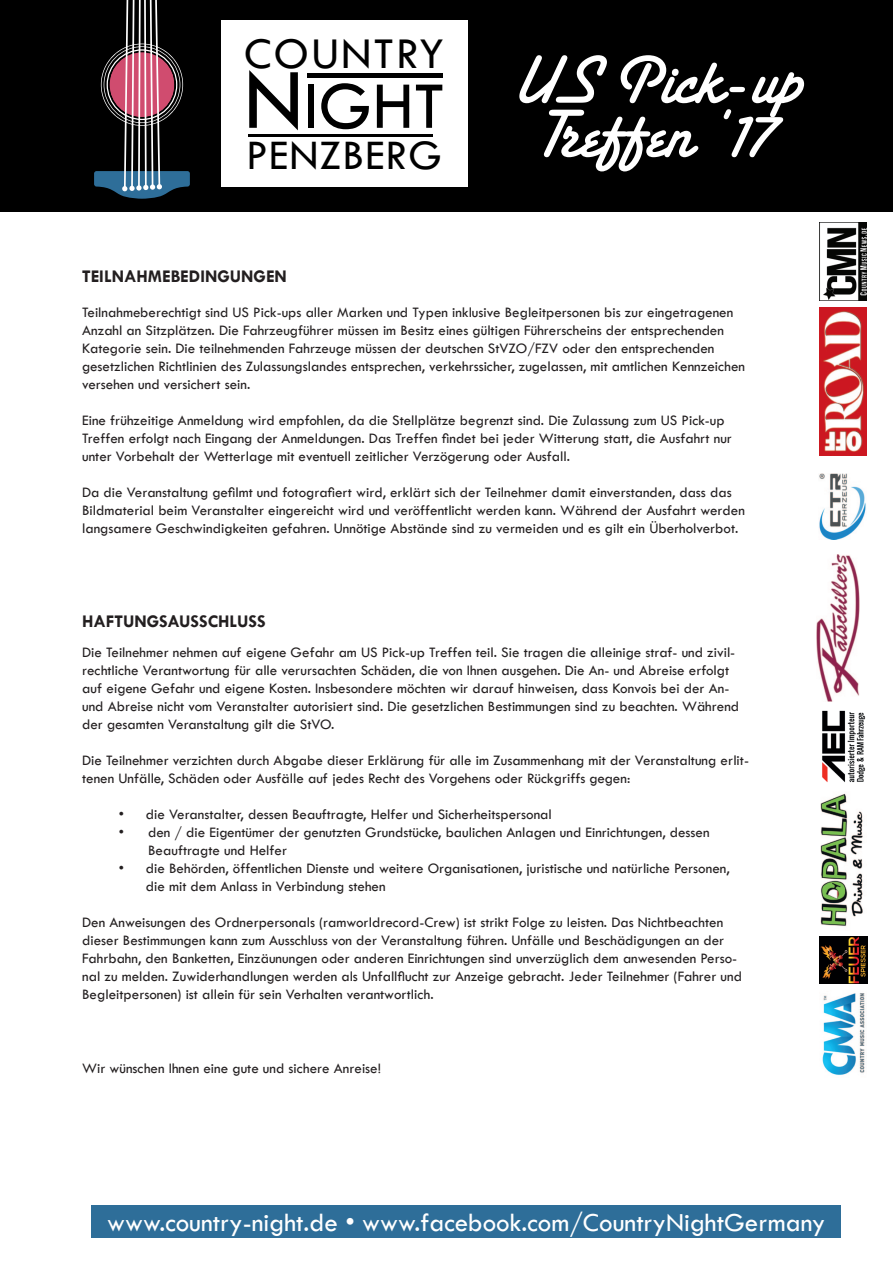
<style>
.page{position:relative;width:893px;height:1263px;background:#fff}
.page>*{position:absolute;margin:0;border:0;box-sizing:border-box;transform-origin:0 0}
.t1{font:72px/54px "Santa Fe Let Plain";color:#fff;text-align:center}
.t2{font:69.45px "Tw Cen";color:#000}
.t3{font:45.6px "Tw Cen";letter-spacing:.05em;color:#000}
.t4{font:43.65px "Tw Cen";letter-spacing:.025em;color:#000}
.t5{font:27px "Tw Cen";color:#fff}
.t6{font:700 18px "Tw Cen";color:#231f20}
.t7{font:15px/18px "Tw Cen";color:#231f20}
.s1{font-size:89.25px}
</style>
<div class="page">
<div style="left:0;top:0;width:893px;height:211px;background:#000"></div>
<div style="left:221px;top:20px;width:247px;height:167px;background:#fff"></div>
<svg style="left:94px;top:0;width:96px;height:199px"></svg>
<hr style="left:307px;top:74px;width:136px;height:4px;background:#000">
<hr style="left:249px;top:134px;width:184px;height:3px;background:#000">
<div style="left:91px;top:1206px;width:750px;height:32px;background:#2e6e99"></div>
<img style="left:819px;top:308px;width:47px;height:147px">
<img style="left:819px;top:223px;width:47px;height:77px">
<img style="left:820px;top:936px;width:47px;height:47px">
<img style="left:820px;top:793px;width:43px;height:134px">
<img style="left:822px;top:993px;width:43px;height:82px">
<img style="left:816px;top:554px;width:44px;height:148px">
<img style="left:822px;top:710px;width:44px;height:73px">
<img style="left:819px;top:474px;width:47px;height:65px">
<h3 class="t3" style="left:244px;top:26px;width:202px">COUNTRY</h3>
<h2 class="t2" style="left:244px;top:64px;width:202px"><span class="s1">N</span>IGHT</h2>
<h3 class="t4" style="left:246px;top:129px;width:197px">PENZBERG</h3>
<p class="t6" style="left:82px;top:265px;width:206px">TEILNAHMEBEDINGUNGEN</p>
<h1 class="t1" style="left:512px;top:59px;width:294px">US Pick-up<br>Treffen ‘17</h1>
<p class="t7" style="left:82px;top:303px;width:664px">Teilnahmeberechtigt sind US Pick-ups aller Marken und Typen inklusive Begleitpersonen bis zur eingetragenen Anzahl an Sitzplätzen. Die Fahrzeugführer müssen im Besitz eines gültigen Führerscheins der entsprechenden Kategorie sein. Die teilnehmenden Fahrzeuge müssen der deutschen StVZO/FZV oder den entsprechenden gesetzlichen Richtlinien des Zulassungslandes entsprechen, verkehrssicher, zugelassen, mit amtlichen Kennzeichen versehen und versichert sein.</p>
<p class="t7" style="left:82px;top:411px;width:651px">Eine frühzeitige Anmeldung wird empfohlen, da die Stellplätze begrenzt sind. Die Zulassung zum US Pick-up<br>Treffen erfolgt nach Eingang der Anmeldungen. Das Treffen findet bei jeder Witterung statt, die Ausfahrt nur unter Vorbehalt der Wetterlage mit eventuell zeitlicher Verzögerung oder Ausfall.</p>
<p class="t7" style="left:82px;top:483px;width:664px">Da die Veranstaltung gefilmt und fotografiert wird, erklärt sich der Teilnehmer damit einverstanden, dass das<br>Bildmaterial beim Veranstalter eingereicht wird und veröffentlicht werden kann. Während der Ausfahrt werden langsamere Geschwindigkeiten gefahren. Unnötige Abstände sind zu vermeiden und es gilt ein Überholverbot.</p>
<p class="t6" style="left:82px;top:611px;width:185px">HAFTUNGSAUSSCHLUSS</p>
<p class="t7" style="left:82px;top:643px;width:659px">Die Teilnehmer nehmen auf eigene Gefahr am US Pick-up Treffen teil. Sie tragen die alleinige straf- und zivil&shy;rechtliche Verantwortung für alle verursachten Schäden, die von Ihnen ausgehen. Die An- und Abreise erfolgt auf eigene Gefahr und eigene Kosten. Insbesondere möchten wir darauf hinweisen, dass Konvois bei der An&shy;und Abreise nicht vom Veranstalter autorisiert sind. Die gesetzlichen Bestimmungen sind zu beachten. Während der gesamten Veranstaltung gilt die StVO.</p>
<p class="t7" style="left:82px;top:751px;width:668px">Die Teilnehmer verzichten durch Abgabe dieser Erklärung für alle im Zusammenhang mit der Veranstaltung erlit&shy;tenen Unfälle, Schäden oder Ausfälle auf jedes Recht des Vorgehens oder Rückgriffs gegen:</p>
<p class="t7" style="left:119px;top:805px;width:434px">• die Veranstalter, dessen Beauftragte, Helfer und Sicherheitspersonal</p>
<p class="t7" style="left:148px;top:823px;width:563px;text-indent:-29px">• den / die Eigentümer der genutzten Grundstücke, baulichen Anlagen und Einrichtungen, dessen<br>Beauftragte und Helfer</p>
<p class="t7" style="left:146px;top:859px;width:585px;text-indent:-27px">• die Behörden, öffentlichen Dienste und weitere Organisationen, juristische und natürliche Personen, die mit dem Anlass in Verbindung stehen</p>
<p class="t7" style="left:82px;top:913px;width:661px">Den Anweisungen des Ordnerpersonals (ramworldrecord-Crew) ist strikt Folge zu leisten. Das Nichtbeachten dieser Bestimmungen kann zum Ausschluss von der Veranstaltung führen. Unfälle und Beschädigungen an der Fahrbahn, den Banketten, Einzäunungen oder anderen Einrichtungen sind unverzüglich dem anwesenden Perso&shy;nal zu melden. Zuwiderhandlungen werden als Unfallflucht zur Anzeige gebracht. Jeder Teilnehmer (Fahrer und Begleitpersonen) ist allein für sein Verhalten verantwortlich.</p>
<p class="t7" style="left:82px;top:1059px;width:300px">Wir wünschen Ihnen eine gute und sichere Anreise!</p>
<h3 class="t5" style="left:107px;top:1206px;width:720px">www.country-night.de • www.facebook.com/CountryNightGermany</h3>
</div>
